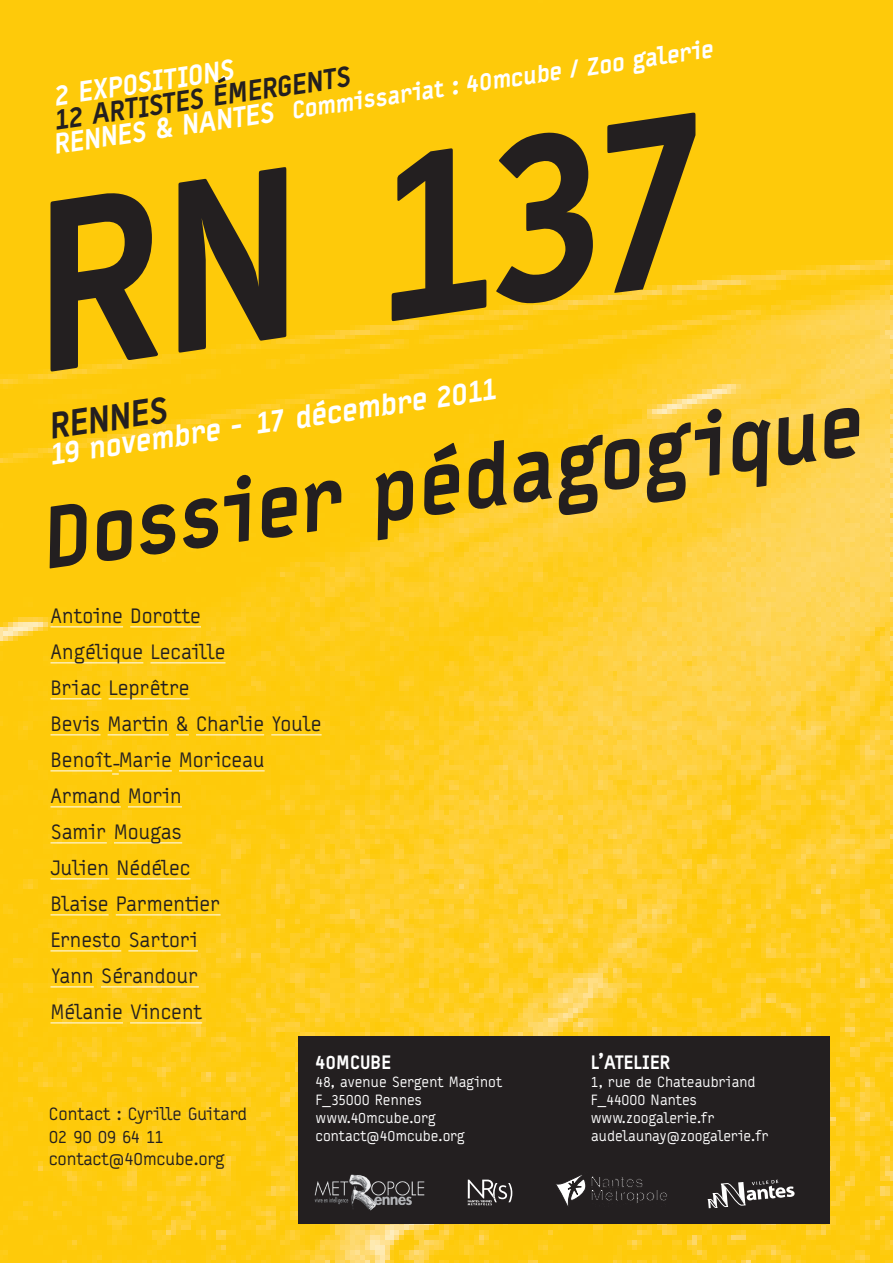
<style>
.page{position:relative;width:893px;height:1263px;background:#fff}
.page>*{position:absolute;margin:0;border:0;box-sizing:border-box;transform-origin:0 0}
.t1{font:italic 900 84px "Typestar";color:#231f20}
.t2{font:italic 900 35.55px "Typestar";color:#231f20}
.t3{font:italic 900 29.7px "Typestar";color:#fff}
.t4{font:italic 900 27.75px "Typestar";color:#231f20}
.t5{font:italic 900 27.75px "Typestar";color:#fff}
.t6{font:italic 900 23.7px "Typestar";color:#fff}
.t7{font:21px/36px "Typestar";letter-spacing:-.01em;color:#231f20}
.t8{font:900 18.6px "Typestar";color:#fff}
.t9{font:18px/22.5px "Typestar";letter-spacing:-.02em;color:#231f20}
.t10{font:15px/18px "Typestar";letter-spacing:-.01em;color:#fff}
.s1{font-size:27.75px}
</style>
<div class="page">
<img style="left:0;top:0;width:893px;height:1263px">
<hr style="left:50px;top:627px;width:73px;height:1px;background:#fff">
<hr style="left:130px;top:627px;width:71px;height:1px;background:#fff">
<hr style="left:50px;top:663px;width:93px;height:1px;background:#fff">
<hr style="left:151px;top:663px;width:75px;height:1px;background:#fff">
<hr style="left:50px;top:699px;width:51px;height:1px;background:#fff">
<hr style="left:109px;top:699px;width:81px;height:1px;background:#fff">
<hr style="left:50px;top:735px;width:51px;height:1px;background:#fff">
<hr style="left:108px;top:735px;width:61px;height:1px;background:#fff">
<svg style="left:176px;top:735px;width:13px;height:1px"></svg>
<hr style="left:196px;top:735px;width:68px;height:1px;background:#fff">
<hr style="left:271px;top:735px;width:51px;height:1px;background:#fff">
<hr style="left:50px;top:771px;width:62px;height:1px;background:#fff">
<hr style="left:119px;top:771px;width:53px;height:1px;background:#fff">
<hr style="left:179px;top:771px;width:86px;height:1px;background:#fff">
<hr style="left:50px;top:807px;width:71px;height:1px;background:#fff">
<hr style="left:128px;top:807px;width:54px;height:1px;background:#fff">
<hr style="left:50px;top:843px;width:57px;height:1px;background:#fff">
<hr style="left:114px;top:843px;width:68px;height:1px;background:#fff">
<hr style="left:50px;top:879px;width:59px;height:1px;background:#fff">
<hr style="left:116px;top:879px;width:74px;height:1px;background:#fff">
<hr style="left:50px;top:915px;width:59px;height:1px;background:#fff">
<hr style="left:116px;top:915px;width:105px;height:1px;background:#fff">
<hr style="left:50px;top:951px;width:71px;height:1px;background:#fff">
<hr style="left:128px;top:951px;width:70px;height:1px;background:#fff">
<hr style="left:50px;top:987px;width:44px;height:1px;background:#fff">
<hr style="left:101px;top:987px;width:98px;height:1px;background:#fff">
<hr style="left:50px;top:1023px;width:73px;height:1px;background:#fff">
<hr style="left:130px;top:1023px;width:72px;height:1px;background:#fff">
<div style="left:299px;top:1037px;width:531px;height:187px;background:#231f20"></div>
<svg style="left:50px;top:113px;width:645px;height:259px;fill:#feca0a"></svg>
<img style="left:314px;top:1174px;width:111px;height:37px">
<svg style="left:468px;top:1179px;width:44px;height:26px"></svg>
<svg style="left:708px;top:1180px;width:87px;height:28px"></svg>
<svg style="left:556px;top:1175px;width:111px;height:32px"></svg>
<p class="t6" style="left:51px;top:128px;width:667px;rotate:-8deg"><span class="s1">RENNES &amp; NANTES</span> Commissariat : 40mcube / Zoo galerie</p>
<h3 class="t5" style="left:51px;top:78px;width:184px;rotate:-8deg">2 EXPOSITIONS</h3>
<h3 class="t4" style="left:51px;top:102px;width:301px;rotate:-8deg">12 ARTISTES ÉMERGENTS</h3>
<h3 class="t3" style="left:46px;top:434px;width:454px;rotate:-8deg">19 novembre - 17 décembre 2011</h3>
<h2 class="t2" style="left:46px;top:404px;width:121px;rotate:-8deg">RENNES</h2>
<h1 class="t1" style="left:32px;top:488px;width:829px;rotate:-8deg">Dossier pédagogique</h1>
<p class="t7" style="left:50px;top:598px;width:273px">Antoine Dorotte<br>Angélique Lecaille<br>Briac Leprêtre<br>Bevis Martin &amp; Charlie Youle<br>Benoît-Marie Moriceau<br>Armand Morin<br>Samir Mougas<br>Julien Nédélec<br>Blaise Parmentier<br>Ernesto Sartori<br>Yann Sérandour<br>Mélanie Vincent</p>
<p class="t8" style="left:316px;top:1050px;width:77px">40MCUBE</p>
<p class="t10" style="left:316px;top:1073px;width:188px">48, avenue Sergent Maginot<br>F_35000 Rennes www.40mcube.org contact@40mcube.org</p>
<p class="t9" style="left:49px;top:1103px;width:200px">Contact : Cyrille Guitard<br>02 90 09 64 11 contact@40mcube.org</p>
<p class="t8" style="left:591px;top:1050px;width:81px">L’ATELIER</p>
<p class="t10" style="left:591px;top:1073px;width:180px">1, rue de Chateaubriand<br>F_44000 Nantes www.zoogalerie.fr audelaunay@zoogalerie.fr</p>
</div>
